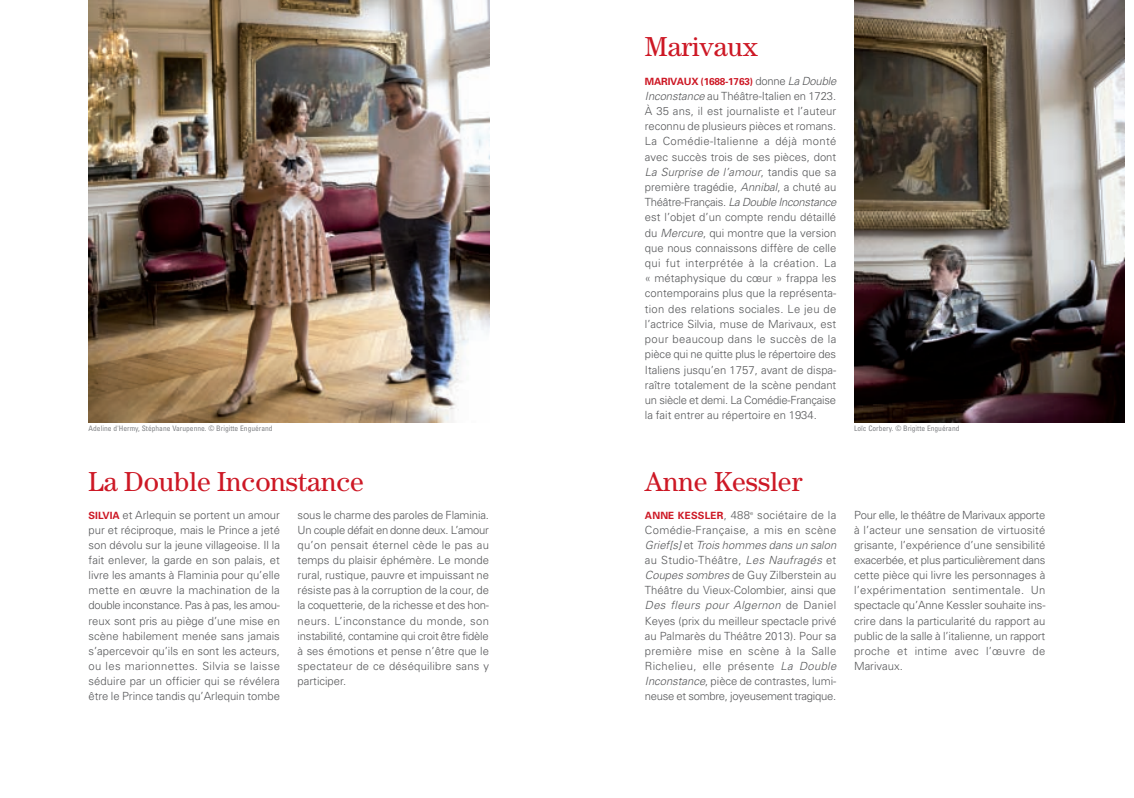
<style>
.page{position:relative;width:1134px;height:798px;background:#fff}
.page>*{position:absolute;margin:0;border:0;box-sizing:border-box;transform-origin:0 0}
.t1{font:27.5px "Century Std";color:#cd1825}
.t2{font:300 11.25px/15.1px "Univers";color:#57585a;text-align:justify}
.t3{font:700 10px "Univers";letter-spacing:-.02em;color:#cd1825}
.t4{font:condensed 7.5px "Univers";color:#808285}
.s1{font-weight:300;font-size:11.25px;color:#57585a}
.s2{font-weight:300;font-style:italic;font-size:11.25px;color:#57585a}
.s3{font-style:italic}
.s4{font-weight:700;font-size:10px;color:#cd1825}
</style>
<div class="page">
<img style="left:89px;top:0;width:400px;height:422px">
<img style="left:854px;top:0;width:270px;height:422px">
<h1 class="t1" style="left:645px;top:37px;width:115px">Marivaux</h1>
<p class="t3" style="left:645px;top:77px;width:193px">MARIVAUX (1688-1763) <span class="s1">donne</span> <span class="s2">La Double</span></p>
<p class="t2" style="left:645px;top:89px;width:193px"><span class="s3">Inconstance</span> au Théâtre-Italien en 1723.<br>À 35 ans, il est journaliste et l’auteur reconnu de plusieurs pièces et romans.<br>La Comédie-Italienne a déjà monté avec succès trois de ses pièces, dont <span class="s3">La Surprise de l’amour</span>, tandis que sa première tragédie, <span class="s3">Annibal</span>, a chuté au Théâtre-Français. <span class="s3">La Double Inconstance </span>est l’objet d’un compte rendu détaillé du <span class="s3">Mercure</span>, qui montre que la version que nous connaissons diffère de celle qui fut interprétée à la création. La « métaphysique du cœur » frappa les contemporains plus que la représenta&shy;tion des relations sociales. Le jeu de l’actrice Silvia, muse de Marivaux, est pour beaucoup dans le succès de la pièce qui ne quitte plus le répertoire des Italiens jusqu’en 1757, avant de dispa&shy;raître totalement de la scène pendant un siècle et demi. La Comédie-Française la fait entrer au répertoire en 1934.</p>
<p class="t4" style="left:89px;top:425px;width:186px">Adeline d'Hermy, Stéphane Varupenne. © Brigitte Enguérand</p>
<p class="t4" style="left:854px;top:425px;width:107px">Loïc Corbery. © Brigitte Enguérand</p>
<h1 class="t1" style="left:89px;top:471px;width:277px">La Double Inconstance</h1>
<h1 class="t1" style="left:645px;top:471px;width:159px">Anne Kessler</h1>
<p class="t2" style="left:89px;top:508px;width:193px"><span class="s4">SILVIA</span> et Arlequin se portent un amour pur et réciproque, mais le Prince a jeté son dévolu sur la jeune villageoise. Il la fait enlever, la garde en son palais, et livre les amants à Flaminia pour qu’elle mette en œuvre la machination de la double inconstance. Pas à pas, les amou&shy;reux sont pris au piège d’une mise en scène habilement menée sans jamais s’apercevoir qu’ils en sont les acteurs, ou les marionnettes. Silvia se laisse séduire par un officier qui se révélera être le Prince tandis qu’Arlequin tombe</p>
<p class="t2" style="left:298px;top:508px;width:193px">sous le charme des paroles de Flaminia.<br>Un couple défait en donne deux. L’amour qu’on pensait éternel cède le pas au temps du plaisir éphémère. Le monde rural, rustique, pauvre et impuissant ne résiste pas à la corruption de la cour, de la coquetterie, de la richesse et des hon&shy;neurs. L’inconstance du monde, son instabilité, contamine qui croit être fidèle à ses émotions et pense n’être que le spectateur de ce déséquilibre sans y participer.</p>
<p class="t2" style="left:645px;top:508px;width:193px"><span class="s4">ANNE KESSLER</span>, 488<sup>e</sup> sociétaire de la Comédie-Française, a mis en scène <span class="s3">Grief[s]</span> et <span class="s3">Trois hommes dans un salon </span>au Studio-Théâtre, <span class="s3">Les Naufragés</span> et <span class="s3">Coupes sombres</span> de Guy Zilberstein au Théâtre du Vieux-Colombier, ainsi que <span class="s3">Des fleurs pour Algernon</span> de Daniel Keyes (prix du meilleur spectacle privé au Palmarès du Théâtre 2013). Pour sa première mise en scène à la Salle Richelieu, elle présente <span class="s3">La Double Inconstance</span>, pièce de contrastes, lumi&shy;neuse et sombre, joyeusement tragique.</p>
<p class="t2" style="left:854px;top:508px;width:193px">Pour elle, le théâtre de Marivaux apporte à l’acteur une sensation de virtuosité grisante, l’expérience d’une sensibilité exacerbée, et plus particulièrement dans cette pièce qui livre les personnages à l’expérimentation sentimentale. Un spectacle qu’Anne Kessler souhaite ins&shy;crire dans la particularité du rapport au public de la salle à l’italienne, un rapport proche et intime avec l’œuvre de Marivaux.</p>
</div>
